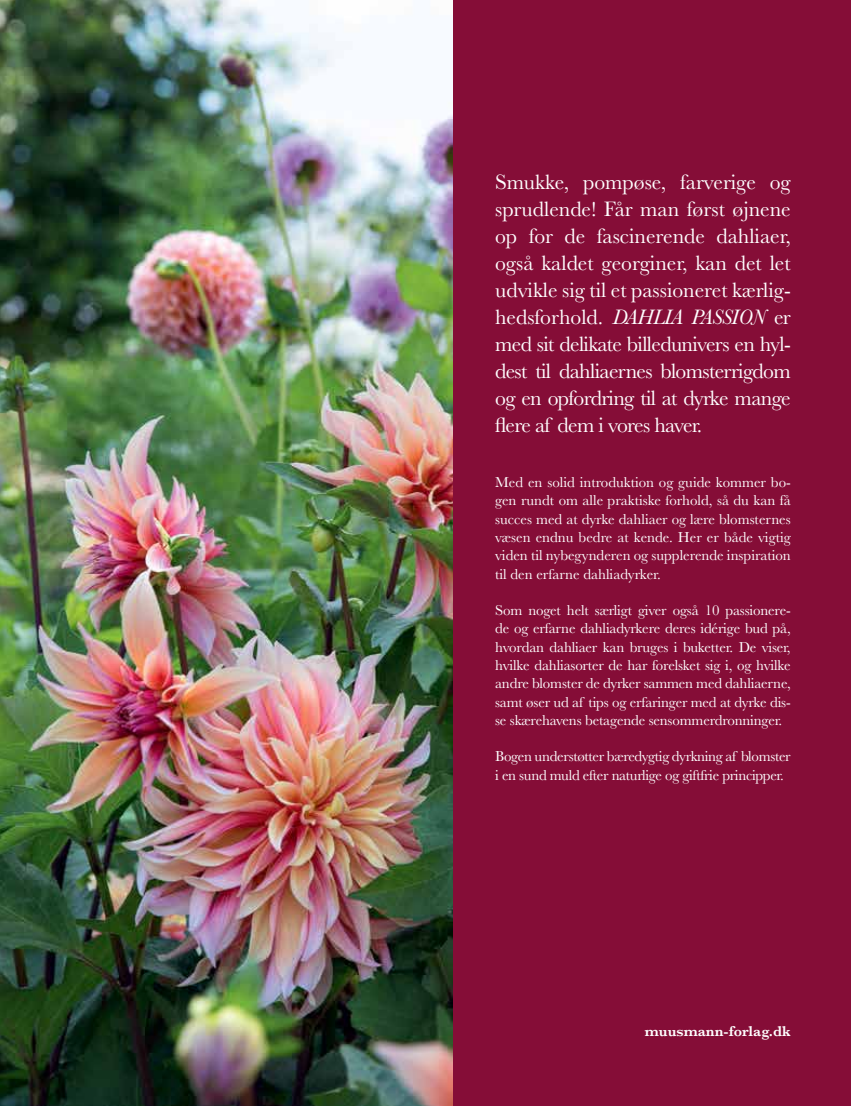
<style>
.page{position:relative;width:851px;height:1106px;background:#fff}
.page>*{position:absolute;margin:0;border:0;box-sizing:border-box;transform-origin:0 0}
.t1{font:21.6px/27px "Baskerville";letter-spacing:-.03em;color:#fff;text-align:justify}
.t2{font:14.85px/18.3px "Baskerville";letter-spacing:-.02em;color:#fff;text-align:justify}
.t3{font:600 14.85px "Baskerville";color:#fff}
.s1{font-style:italic}
</style>
<div class="page">
<div style="left:0;top:0;width:850px;height:1106px;background:#850d37"></div>
<img style="left:0;top:0;width:452px;height:1106px">
<p class="t1" style="left:495px;top:168px;width:297px">Smukke, pompøse, farverige og sprudlende! Får man først øjnene op for de fascinerende dahliaer, også kaldet georginer, kan det let udvikle sig til et passioneret kærlig&shy;hedsforhold. <span class="s1">DAHLIA PASSION</span> er med sit delikate billedunivers en hyl&shy;dest til dahliaernes blomsterrigdom og en opfordring til at dyrke mange flere af dem i vores haver.</p>
<p class="t2" style="left:495px;top:473px;width:297px">Med en solid introduktion og guide kommer bo&shy;gen rundt om alle praktiske forhold, så du kan få succes med at dyrke dahliaer og lære blomsternes væsen endnu bedre at kende. Her er både vigtig viden til nybegynderen og supplerende inspiration til den erfarne dahliadyrker.</p>
<p class="t2" style="left:495px;top:601px;width:297px">Som noget helt særligt giver også 10 passionere&shy;de og erfarne dahliadyrkere deres idérige bud på, hvordan dahliaer kan bruges i buketter. De viser, hvilke dahliasorter de har forelsket sig i, og hvilke andre blomster de dyrker sammen med dahliaerne, samt øser ud af tips og erfaringer med at dyrke dis&shy;se skærehavens betagende sensommerdronninger.</p>
<p class="t2" style="left:495px;top:747px;width:297px">Bogen understøtter bæredygtig dyrkning af blomster i en sund muld efter naturlige og giftfrie principper.</p>
<p class="t3" style="left:644px;top:1021px;width:147px">muusmann-forlag.dk</p>
</div>
